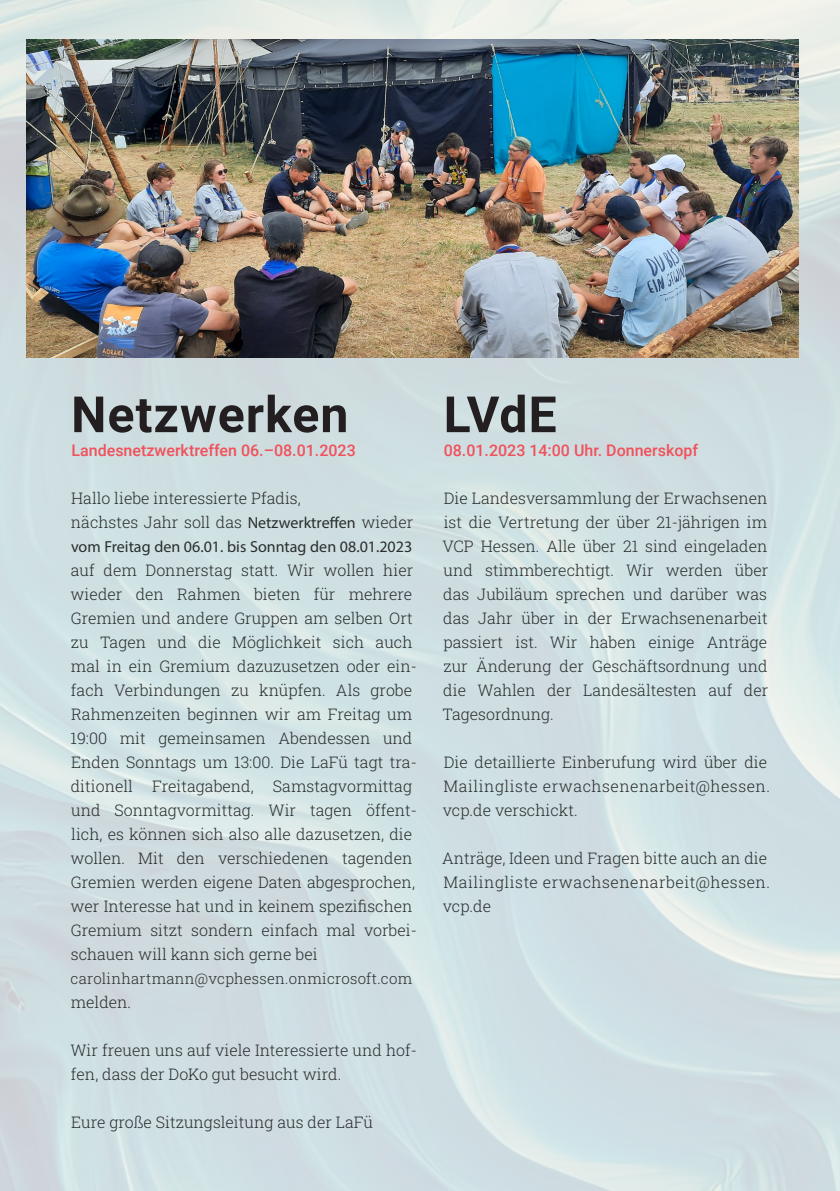
<style>
.page{position:relative;width:840px;height:1191px;background:#fff}
.page>*{position:absolute;margin:0;border:0;box-sizing:border-box;transform-origin:0 0}
.Überschrift_Roboto_B{font:700 50px "Roboto";letter-spacing:.02em;color:#231f20}
.Fließtext{font:700 50px "Roboto";color:#231f20}
.Fließtext-2{font:300 16px/24px "Roboto Slab";color:#2a2d2e}
.Fließtext-3{font:300 16px/24px "Roboto Slab";letter-spacing:.02em;color:#2a2d2e}
.Fließtext-4{font:500 16px "Roboto";color:#f0515b}
.Fließtext-5{font:300 15px "Roboto Slab";letter-spacing:.015em;color:#2a2d2e}
.s1{font-family:"Myriad Pro";font-weight:400}
</style>
<div class="page">
<img style="left:0;top:0;width:839px;height:1191px">
<img style="left:27px;top:40px;width:771px;height:317px">
<p class="Überschrift_Roboto_B" style="left:71px;top:379px;width:278px">Netzwerken</p>
<p class="Fließtext-4" style="left:71px;top:439px;width:285px">Landesnetzwerktreffen 06.–08.01.2023</p>
<p class="Fließtext-2" style="left:71px;top:486px;width:231px">Hallo liebe interessierte Pfadis,</p>
<p class="Fließtext-2" style="left:70px;top:510px;width:348px">nächstes Jahr soll das <span class="s1">Netzwerktreffen</span> wieder <span class="s1">vom Freitag den 06.01. bis Sonntag den 08.01.2023 </span>auf dem Donnerstag statt. Wir wollen hier wieder den Rahmen bieten für mehrere Gremien und andere Gruppen am selben Ort zu Tagen und die Möglichkeit sich auch mal in ein Gremium dazuzusetzen oder ein&shy;fach Verbindungen zu knüpfen. Als grobe Rahmenzeiten beginnen wir am Freitag um 19:00 mit gemeinsamen Abendessen und Enden Sonntags um 13:00. Die LaFü tagt tra&shy;ditionell Freitagabend, Samstagvormittag und Sonntagvormittag. Wir tagen öffent&shy;lich, es können sich also alle dazusetzen, die wollen. Mit den verschiedenen tagenden Gremien werden eigene Daten abgesprochen, wer Interesse hat und in keinem spezifischen Gremium sitzt sondern einfach mal vorbei&shy;schauen will kann sich gerne bei</p>
<p class="Fließtext-5" style="left:71px;top:968px;width:343px">carolinhartmann@vcphessen.onmicrosoft.com</p>
<p class="Fließtext-2" style="left:71px;top:990px;width:62px">melden.</p>
<p class="Fließtext-2" style="left:70px;top:1038px;width:348px">Wir freuen uns auf viele Interessierte und hof&shy;fen, dass der DoKo gut besucht wird.</p>
<p class="Fließtext-2" style="left:71px;top:1110px;width:303px">Eure große Sitzungsleitung aus der LaFü</p>
<p class="Fließtext" style="left:443px;top:379px;width:114px">LVdE</p>
<p class="Fließtext-4" style="left:443px;top:439px;width:256px">08.01.2023 14:00 Uhr. Donnerskopf</p>
<p class="Fließtext-2" style="left:442px;top:486px;width:327px;text-align:justify">Die Landesversammlung der Erwachsenen ist die Vertretung der über 21-jährigen im VCP Hessen. Alle über 21 sind eingeladen und stimmberechtigt. Wir werden über das Jubiläum sprechen und darüber was das Jahr über in der Erwachsenenarbeit passiert ist. Wir haben einige Anträge zur Änderung der Geschäftsordnung und die Wahlen der Landesältesten auf der Tagesordnung.</p>
<p class="Fließtext-2" style="left:442px;top:750px;width:328px">Die detaillierte Einberufung wird über die<br>Mailingliste erwachsenenarbeit@hessen. vcp.de verschickt.</p>
<p class="Fließtext-3" style="left:442px;top:846px;width:329px">Anträge, Ideen und Fragen bitte auch an die<br>Mailingliste erwachsenenarbeit@hessen. vcp.de</p>
</div>
